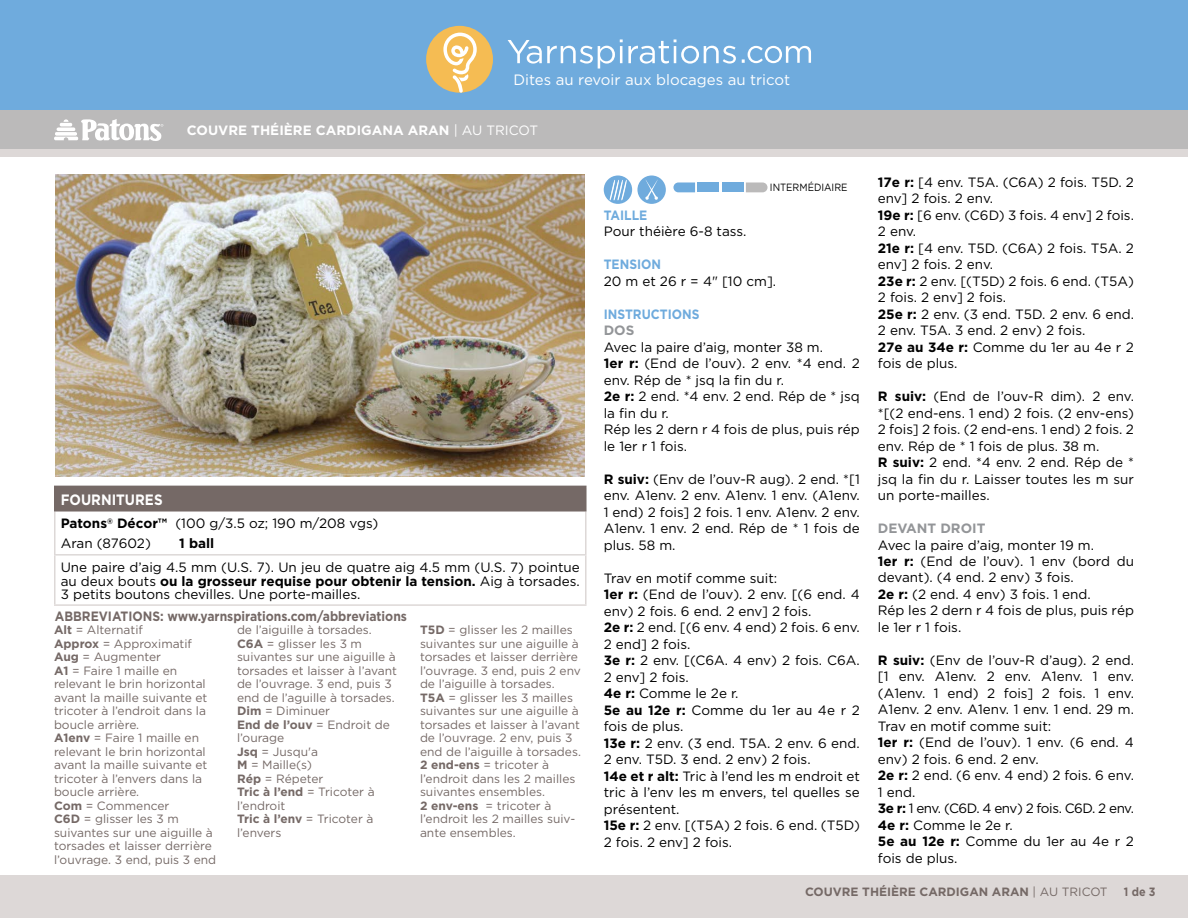
<style>
.page{position:relative;width:1188px;height:918px;background:#fff}
.page>*{position:absolute;margin:0;border:0;box-sizing:border-box;transform-origin:0 0}
.t1{font:15px "Gotham";color:#fff}
.t2{font:700 15px "Gotham";color:#fff;scale:.9 1}
.t3{font:13.5px/16.5px "Gotham";color:#000}
.t4{font:700 13.5px "Gotham";color:#756966;scale:.9 1}
.t5{font:700 13.5px "Gotham";color:#fff}
.t6{font:700 13.5px "Gotham";color:#6fabdd;scale:.9 1}
.t7{font:700 13.5px "Gotham";color:#939598}
.t8{font:700 13.5px "Gotham";color:#000}
.t9{font:12px/13.5px "Gotham";color:#756966}
.t10{font:700 12px "Gotham";color:#756966}
.t11{font:700 12px "Gotham";color:#756966;scale:.9 1}
.t12{font:10.5px "Gotham";color:#000;scale:.9 1}
.s1{font-weight:400}
.s2{font-weight:700}
</style>
<div class="page">
<div style="left:0;top:149px;width:1188px;height:769px;background:#ddd8d7"></div>
<div style="left:0;top:0;width:1188px;height:116px;background:#6fabdd"></div>
<div style="left:426px;top:26px;width:67px;height:67px;background:#f5bc53;border-radius:50%"></div>
<svg style="left:443px;top:33px;width:34px;height:60px"></svg>
<div style="left:0;top:158px;width:1188px;height:717px;background:#fff"></div>
<div style="left:0;top:111px;width:1188px;height:38px;background:#bbbaba"></div>
<svg style="left:508px;top:39px;width:228px;height:30px"></svg>
<svg style="left:742px;top:46px;width:69px;height:17px"></svg>
<svg style="left:54px;top:119px;width:109px;height:22px"></svg>
<img style="left:56px;top:175px;width:529px;height:302px">
<div style="left:55px;top:486px;width:531px;height:25px;background:#756966"></div>
<hr style="left:54px;top:487px;width:2px;height:23px;background:#756966">
<hr style="left:585px;top:487px;width:2px;height:23px;background:#756966">
<hr style="left:54px;top:486px;width:533px;height:1px;background:#756966">
<hr style="left:54px;top:512px;width:2px;height:42px;background:#ddd8d7">
<hr style="left:585px;top:512px;width:2px;height:42px;background:#ddd8d7">
<hr style="left:54px;top:510px;width:533px;height:2px;background:#756966">
<hr style="left:54px;top:556px;width:2px;height:48px;background:#ddd8d7">
<hr style="left:585px;top:556px;width:2px;height:48px;background:#ddd8d7">
<hr style="left:54px;top:554px;width:533px;height:2px;background:#ddd8d7">
<hr style="left:54px;top:604px;width:533px;height:2px;background:#ddd8d7">
<svg style="left:673px;top:182px;width:22px;height:10px"></svg>
<div style="left:697px;top:182px;width:22px;height:10px;background:#6fabdd"></div>
<div style="left:722px;top:182px;width:21px;height:10px;background:#6fabdd"></div>
<svg style="left:746px;top:182px;width:22px;height:10px"></svg>
<div style="left:637px;top:176px;width:29px;height:28px;background:#6fabdd;border-radius:50%"></div>
<svg style="left:645px;top:180px;width:13px;height:20px"></svg>
<div style="left:604px;top:176px;width:28px;height:28px;background:#6fabdd;border-radius:50%"></div>
<svg style="left:609px;top:180px;width:18px;height:23px"></svg>
<p class="t1" style="left:513px;top:71px;width:278px">Dites au revoir aux blocages au tricot</p>
<p class="t5" style="left:187px;top:122px;width:353px">COUVRE THÉIÈRE CARDIGANA ARAN <span class="s1">| AU TRICOT</span></p>
<p class="t2" style="left:61px;top:491px;width:115px">FOURNITURES</p>
<p class="t3" style="left:61px;top:513px;width:319px;line-height:19.5px"><span class="s2">Patons</span><sup>®</sup> <span class="s2">Décor™</span> (100 g/3.5 oz; 190 m/208 vgs)<br>Aran (87602)</p>
<p class="t8" style="left:179px;top:535px;width:37px">1 ball</p>
<p class="t3" style="left:61px;top:560px;width:521px;line-height:13.5px;text-align:justify">Une paire d’aig 4.5 mm (U.S. 7). Un jeu de quatre aig 4.5 mm (U.S. 7) pointue au deux bouts <span class="s2">ou la grosseur requise pour obtenir la tension.</span> Aig à torsades.<br>3 petits boutons chevilles. Une porte-mailles.</p>
<p class="t4" style="left:55px;top:608px;width:393px">ABBREVIATIONS: www.yarnspirations.com/abbreviations</p>
<p class="t9" style="left:54px;top:623px;width:164px"><span class="s2">Alt</span> = Alternatif<br><span class="s2">Approx</span> = Approximatif<br><span class="s2">Aug</span> = Augmenter<br><span class="s2">A1</span> = Faire 1 maille en relevant le brin horizontal avant la maille suivante et tricoter à l’endroit dans la boucle arrière.<br><span class="s2">A1env</span> = Faire 1 maille en relevant le brin horizontal avant la maille suivante et tricoter à l’envers dans la boucle arrière.<br><span class="s2">Com</span> = Commencer<br><span class="s2">C6D</span> = glisser les 3 m suivantes sur une aiguille à torsades et laisser derrière l’ouvrage. 3 end, puis 3 end</p>
<p class="t9" style="left:237px;top:623px;width:162px">de l’aiguille à torsades.<br><span class="s2">C6A</span> = glisser les 3 m suivantes sur une aiguille à torsades et laisser à l’avant de l’ouvrage. 3 end, puis 3 end de l’aguille à torsades.<br><span class="s2">Dim</span> = Diminuer<br><span class="s2">End de l’ouv</span> = Endroit de l’ourage<br><span class="s2">Jsq</span> = Jusqu'a<br><span class="s2">M</span> = Maille(s)<br><span class="s2">Rép</span> = Répeter<br><span class="s2">Tric à l’end</span> = Tricoter à l’endroit<br><span class="s2">Tric à l’env</span> = Tricoter à l’envers</p>
<p class="t9" style="left:420px;top:623px;width:162px"><span class="s2">T5D</span> = glisser les 2 mailles suivantes sur une aiguille à torsades et laisser derrière l’ouvrage. 3 end, puis 2 env de l’aiguille à torsades.<br><span class="s2">T5A</span> = glisser les 3 mailles suivantes sur une aiguille à torsades et laisser à l’avant de l’ouvrage. 2 env, puis 3 end de l’aiguille à torsades.<br><span class="s2">2 end-ens</span> = tricoter à l’endroit dans les 2 mailles suivantes ensembles.<br><span class="s2">2 env-ens</span> = tricoter à l’endroit les 2 mailles suiv&shy;ante ensembles.</p>
<p class="t12" style="left:770px;top:182px;width:88px">INTERMÉDIAIRE</p>
<p class="t6" style="left:604px;top:207px;width:50px">TAILLE</p>
<p class="t3" style="left:604px;top:223px;width:144px">Pour théière 6-8 tass.</p>
<p class="t6" style="left:604px;top:257px;width:65px">TENSION</p>
<p class="t3" style="left:604px;top:273px;width:174px">20 m et 26 r = 4" [10 cm].</p>
<p class="t6" style="left:604px;top:306px;width:108px">INSTRUCTIONS</p>
<p class="t7" style="left:604px;top:323px;width:32px">DOS</p>
<p class="t3" style="left:604px;top:339px;width:258px">Avec la paire d’aig, monter 38 m.<br><span class="s2">1er r:</span> (End de l’ouv). 2 env. *4 end. 2 env. Rép de * jsq la fin du r.<br><span class="s2">2e r:</span> 2 end. *4 env. 2 end. Rép de * jsq la fin du r.<br>Rép les 2 dern r 4 fois de plus, puis rép le 1er r 1 fois.</p>
<p class="t3" style="left:604px;top:470px;width:258px;text-align:justify"><span class="s2">R suiv:</span> (Env de l’ouv-R aug). 2 end. *[1 env. A1env. 2 env. A1env. 1 env. (A1env.<br>1 end) 2 fois] 2 fois. 1 env. A1env. 2 env.<br>A1env. 1 env. 2 end. Rép de * 1 fois de plus. 58 m.</p>
<p class="t3" style="left:604px;top:569px;width:258px">Trav en motif comme suit:<br><span class="s2">1er r:</span> (End de l’ouv). 2 env. [(6 end. 4 env) 2 fois. 6 end. 2 env] 2 fois.<br><span class="s2">2e r:</span> 2 end. [(6 env. 4 end) 2 fois. 6 env.<br>2 end] 2 fois.<br><span class="s2">3e r:</span> 2 env. [(C6A. 4 env) 2 fois. C6A.<br>2 env] 2 fois.<br><span class="s2">4e r:</span> Comme le 2e r.<br><span class="s2">5e au 12e r:</span> Comme du 1er au 4e r 2 fois de plus.<br><span class="s2">13e r:</span> 2 env. (3 end. T5A. 2 env. 6 end.<br>2 env. T5D. 3 end. 2 env) 2 fois.<br><span class="s2">14e et r alt:</span> Tric à l’end les m endroit et tric à l’env les m envers, tel quelles se présentent.<br><span class="s2">15e r:</span> 2 env. [(T5A) 2 fois. 6 end. (T5D)<br>2 fois. 2 env] 2 fois.</p>
<p class="t3" style="left:878px;top:173px;width:258px"><span class="s2">17e r:</span> [4 env. T5A. (C6A) 2 fois. T5D. 2 env] 2 fois. 2 env.<br><span class="s2">19e r:</span> [6 env. (C6D) 3 fois. 4 env] 2 fois.<br>2 env.<br><span class="s2">21e r:</span> [4 env. T5D. (C6A) 2 fois. T5A. 2 env] 2 fois. 2 env.<br><span class="s2">23e r:</span> 2 env. [(T5D) 2 fois. 6 end. (T5A)<br>2 fois. 2 env] 2 fois.<br><span class="s2">25e r:</span> 2 env. (3 end. T5D. 2 env. 6 end.<br>2 env. T5A. 3 end. 2 env) 2 fois.<br><span class="s2">27e au 34e r:</span> Comme du 1er au 4e r 2 fois de plus.</p>
<p class="t3" style="left:878px;top:388px;width:258px"><span class="s2">R suiv:</span> (End de l’ouv-R dim). 2 env. *[(2 end-ens. 1 end) 2 fois. (2 env-ens)<br>2 fois] 2 fois. (2 end-ens. 1 end) 2 fois. 2 env. Rép de * 1 fois de plus. 38 m.<br><span class="s2">R suiv:</span> 2 end. *4 env. 2 end. Rép de * jsq la fin du r. Laisser toutes les m sur un porte-mailles.</p>
<p class="t7" style="left:878px;top:520px;width:109px">DEVANT DROIT</p>
<p class="t3" style="left:878px;top:536px;width:258px">Avec la paire d’aig, monter 19 m.<br><span class="s2">1er r:</span> (End de l’ouv). 1 env (bord du devant). (4 end. 2 env) 3 fois.<br><span class="s2">2e r:</span> (2 end. 4 env) 3 fois. 1 end.<br>Rép les 2 dern r 4 fois de plus, puis rép le 1er r 1 fois.</p>
<p class="t3" style="left:878px;top:652px;width:258px"><span class="s2">R suiv:</span> (Env de l’ouv-R d’aug). 2 end. [1 env. A1env. 2 env. A1env. 1 env. (A1env. 1 end) 2 fois] 2 fois. 1 env.<br>A1env. 2 env. A1env. 1 env. 1 end. 29 m.<br>Trav en motif comme suit:<br><span class="s2">1er r:</span> (End de l’ouv). 1 env. (6 end. 4 env) 2 fois. 6 end. 2 env.<br><span class="s2">2e r:</span> 2 end. (6 env. 4 end) 2 fois. 6 env.<br>1 end.<br><span class="s2">3e r:</span> 1 env. (C6D. 4 env) 2 fois. C6D. 2 env.<br><span class="s2">4e r:</span> Comme le 2e r.<br><span class="s2">5e au 12e r:</span> Comme du 1er au 4e r 2 fois de plus.</p>
<p class="t10" style="left:805px;top:884px;width:304px">COUVRE THÉIÈRE CARDIGAN ARAN <span class="s1">| AU TRICOT</span></p>
<p class="t11" style="left:1124px;top:884px;width:37px">1 de 3</p>
</div>
